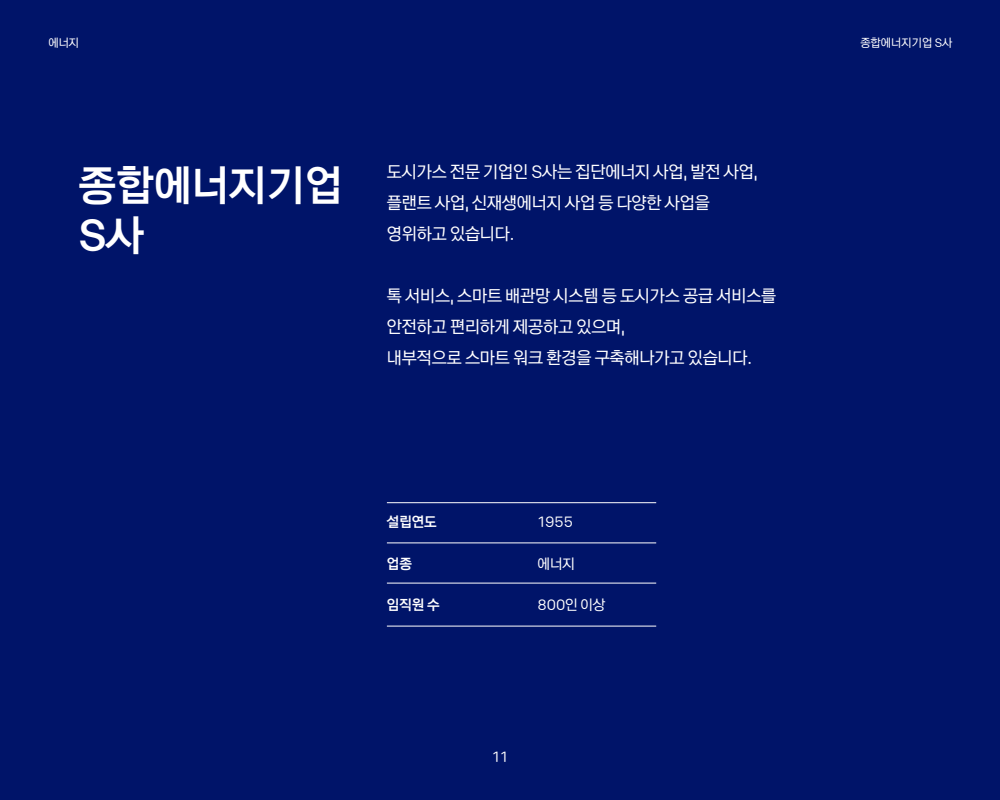
<style>
.page{position:relative;width:1000px;height:800px;background:#001469}
.page>*{position:absolute;margin:0;border:0;box-sizing:border-box;transform-origin:0 0}
.t1{font:42.3px/50.8px "Kakao Big OTF Bold";color:#fff}
.t2{font:16.9px/31px "Kakao Big OTF Regular";letter-spacing:-.01em;color:#fff}
.t3{font:14.1px "Kakao Big OTF Regular";letter-spacing:-.01em;color:#fff}
.t4{font:14.1px "Kakao Big OTF Bold";letter-spacing:-.01em;color:#fff}
.t5{font:14px "Kakao Big OTF Regular";color:#fff}
.t6{font:12.7px "Kakao Big OTF Regular";color:#fff}
.t7{font:11.5px "Kakao Big OTF Regular";color:#fff}
</style>
<div class="page">
<hr style="left:387px;top:502px;width:269px;height:1px;background:#fff">
<hr style="left:387px;top:543px;width:269px;height:1px;background:#fff">
<hr style="left:387px;top:583px;width:269px;height:1px;background:#fff">
<hr style="left:387px;top:626px;width:269px;height:1px;background:#fff">
<p class="t6" style="left:907px;top:34px;width:47px">동원그룹</p>
<p class="t7" style="left:48px;top:35px;width:32px">에너지</p>
<p class="t7" style="left:860px;top:35px;width:94px">종합에너지기업 S사</p>
<h1 class="t1" style="left:78px;top:159px;width:266px">종합에너지기업<br>S사</h1>
<p class="t2" style="left:387px;top:156px;width:372px">도시가스 전문 기업인 S사는 집단에너지 사업, 발전 사업, 플랜트 사업, 신재생에너지 사업 등 다양한 사업을 영위하고 있습니다.</p>
<p class="t2" style="left:387px;top:280px;width:391px">톡 서비스, 스마트 배관망 시스템 등 도시가스 공급 서비스를 안전하고 편리하게 제공하고 있으며,<br>내부적으로 스마트 워크 환경을 구축해나가고 있습니다.</p>
<p class="t4" style="left:387px;top:513px;width:51px">설립연도</p>
<p class="t4" style="left:387px;top:554px;width:27px">업종</p>
<p class="t4" style="left:387px;top:596px;width:54px">임직원 수</p>
<p class="t3" style="left:538px;top:513px;width:37px">1955</p>
<p class="t3" style="left:538px;top:554px;width:39px">에너지</p>
<p class="t3" style="left:538px;top:596px;width:69px">800인 이상</p>
<p class="t5" style="left:492px;top:747px;width:17px">11</p>
</div>
